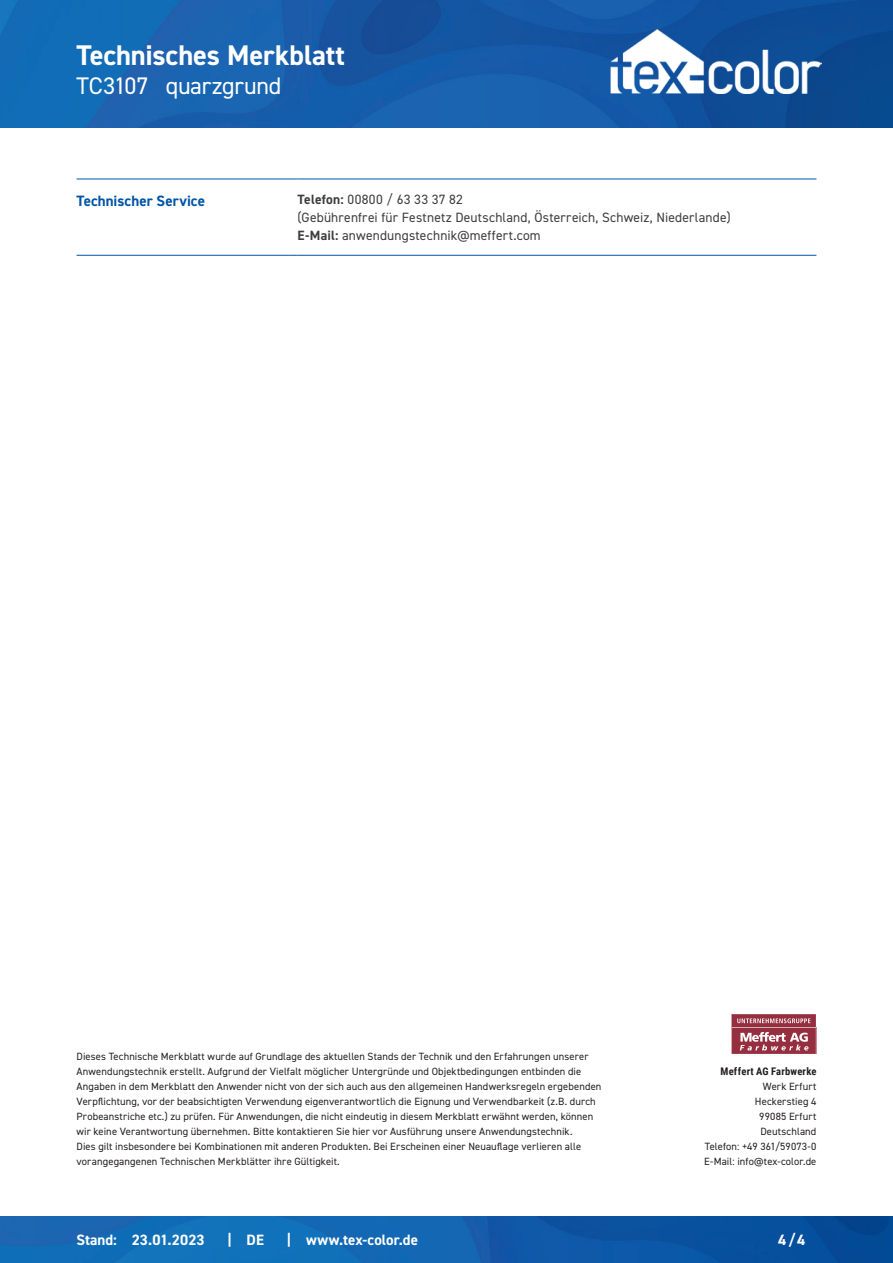
<style>
.page{position:relative;width:893px;height:1263px;background:#fff}
.page>*{position:absolute;margin:0;border:0;box-sizing:border-box;transform-origin:0 0}
.CB_AF_Kopf_TM{font:700 28.5px "DIN2014";letter-spacing:-.005em;color:#fff}
.CB_AF_Kopf_Produktna{font:24px "DIN2014";letter-spacing:-.01em;color:#fff}
.CB_AF_Fuß_Stand_link{font:700 15px "DIN2014";letter-spacing:.005em;color:#fff}
.CB_AF_Abschnitt_Uebe{font:700 15px "DIN2014";letter-spacing:.005em;color:#0154a6}
.CB_AF_Text_Standard{font:13.5px/18px "DIN2014";letter-spacing:.015em;color:#3e3e3f}
.CB_AF_Disclaimer{font:10.5px/15px "DIN2014";letter-spacing:.01em;color:#231f20}
.CB_AF_INVKB{font:10.5px/15px "DIN2014";letter-spacing:.015em;color:#231f20;text-align:right}
.s1{font-weight:700}
.s2{font-family:"Roboto Condensed";font-weight:700}
</style>
<div class="page">
<img style="left:0;top:0;width:893px;height:128px">
<img style="left:0;top:1216px;width:893px;height:47px">
<svg style="left:731px;top:1014px;width:85px;height:40px;background:#aa5865"></svg>
<hr style="left:77px;top:179px;width:212px;height:1px;background:#0154a6">
<hr style="left:298px;top:179px;width:518px;height:1px;background:#0154a6">
<hr style="left:77px;top:255px;width:212px;height:1px;background:#0154a6">
<hr style="left:298px;top:255px;width:518px;height:1px;background:#0154a6">
<img style="left:610px;top:30px;width:211px;height:64px">
<p class="CB_AF_Kopf_TM" style="left:77px;top:36px;width:270px">Technisches Merkblatt</p>
<p class="CB_AF_Kopf_Produktna" style="left:77px;top:71px;width:73px">TC3107</p>
<p class="CB_AF_Kopf_Produktna" style="left:166px;top:71px;width:117px">quarzgrund</p>
<p class="CB_AF_Abschnitt_Uebe" style="left:77px;top:190px;width:130px">Technischer Service</p>
<p class="CB_AF_Text_Standard" style="left:298px;top:190px;width:435px"><span class="s1">Telefon:</span> 00800 / 63 33 37 82<br>(Gebührenfrei für Festnetz Deutschland, Österreich, Schweiz, Niederlande)<br><span class="s1">E-Mail:</span> anwendungstechnik@meffert.com</p>
<p class="CB_AF_Disclaimer" style="left:77px;top:1049px;width:526px">Dieses Technische Merkblatt wurde auf Grundlage des aktuellen Stands der Technik und den Erfahrungen unserer Anwendungstechnik erstellt. Aufgrund der Vielfalt möglicher Untergründe und Objektbedingungen entbinden die Angaben in dem Merkblatt den Anwender nicht von der sich auch aus den allgemeinen Handwerksregeln ergebenden Verpflichtung, vor der beabsichtigten Verwendung eigenverantwortlich die Eignung und Verwendbarkeit (z.B. durch Probeanstriche etc.) zu prüfen. Für Anwendungen, die nicht eindeutig in diesem Merkblatt erwähnt werden, können wir keine Verantwortung übernehmen. Bitte kontaktieren Sie hier vor Ausführung unsere Anwendungstechnik.<br>Dies gilt insbesondere bei Kombinationen mit anderen Produkten. Bei Erscheinen einer Neuauflage verlieren alle vorangegangenen Technischen Merkblätter ihre Gültigkeit.</p>
<p class="CB_AF_Fuß_Stand_link" style="left:77px;top:1230px;width:42px">Stand:</p>
<p class="CB_AF_Fuß_Stand_link" style="left:132px;top:1230px;width:74px">23.01.2023</p>
<p class="CB_AF_Fuß_Stand_link" style="left:227px;top:1229px;width:6px">|</p>
<p class="CB_AF_Fuß_Stand_link" style="left:247px;top:1230px;width:19px">DE</p>
<p class="CB_AF_Fuß_Stand_link" style="left:287px;top:1229px;width:6px">|</p>
<p class="CB_AF_Fuß_Stand_link" style="left:306px;top:1230px;width:113px">www.tex-color.de</p>
<p class="CB_AF_INVKB" style="left:704px;top:1064px;width:114px"><span class="s2">Meffert AG Farbwerke<br></span>Werk Erfurt<br>Heckerstieg 4<br>99085 Erfurt<br>Deutschland<br>Telefon: +49 361/59073-0<br>E-Mail: info@tex-color.de</p>
<h3 class="CB_AF_Fuß_Stand_link" style="left:778px;top:1230px;width:29px">4/4</h3>
</div>
